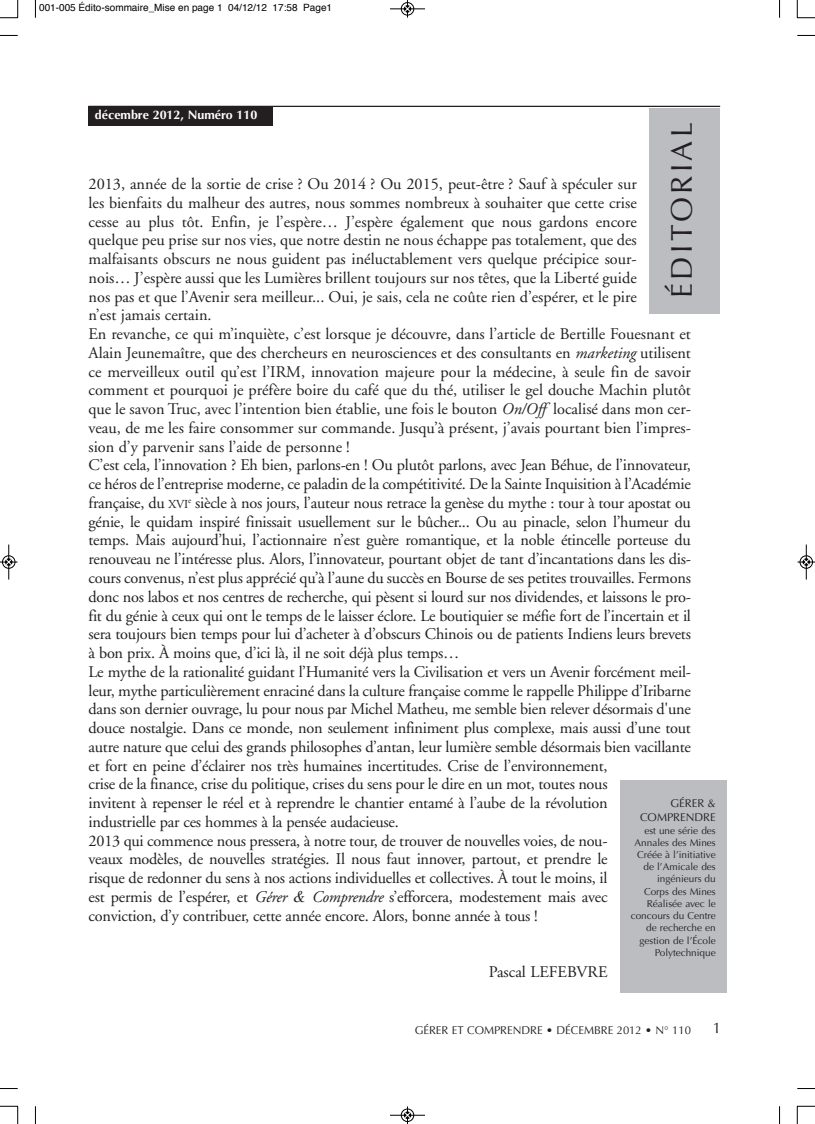
<style>
.page{position:relative;width:815px;height:1124px;background:#fff}
.page>*{position:absolute;margin:0;border:0;box-sizing:border-box;transform-origin:0 0}
.t1{font:30px "Optima";letter-spacing:.11em;color:#231f20}
.t2{font:16.25px/18.8px "Adobe Garamond";letter-spacing:-.015em;color:#231f20}
.t3{font:15px "Optima";color:#231f20}
.t4{font:700 12.5px "Optima";color:#fff}
.t5{font:11.25px/13.8px "Optima";color:#231f20;text-align:right}
.t6{font:10px/12.2px "Optima";color:#231f20;text-align:right}
.t7{font:10px "Helvetica";color:#000}
.s1{font-style:italic}
.s2{font-size:12.25px}
.s3{font-family:"Times";font-style:italic}
</style>
<div class="page">
<hr style="left:89px;top:106px;width:631px;height:1px;background:#231f20">
<div style="left:89px;top:106px;width:184px;height:19px;background:#231f20"></div>
<div style="left:649px;top:108px;width:71px;height:206px;background:#bcbdc0"></div>
<div style="left:620px;top:780px;width:106px;height:212px;background:#bcbdc0"></div>
<svg style="left:35px;top:0;width:1px;height:18px"></svg>
<svg style="left:0;top:35px;width:18px;height:1px"></svg>
<svg style="left:779px;top:0;width:1px;height:18px"></svg>
<svg style="left:797px;top:35px;width:18px;height:1px"></svg>
<svg style="left:35px;top:1106px;width:1px;height:17px"></svg>
<svg style="left:0;top:1088px;width:18px;height:1px"></svg>
<svg style="left:779px;top:1106px;width:1px;height:17px"></svg>
<svg style="left:797px;top:1088px;width:18px;height:1px"></svg>
<svg style="left:0;top:0;width:19px;height:19px"></svg>
<svg style="left:797px;top:0;width:18px;height:19px"></svg>
<svg style="left:0;top:1105px;width:19px;height:18px"></svg>
<svg style="left:797px;top:1105px;width:18px;height:18px"></svg>
<div style="left:401px;top:2px;width:13px;height:14px;border:1px solid #fff;border-radius:50%"></div>
<hr style="left:390px;top:9px;width:35px;height:1px;background:#000">
<div style="left:401px;top:2px;width:13px;height:13px;border:1px solid #000;border-radius:50%"></div>
<svg style="left:404px;top:0;width:7px;height:18px"></svg>
<hr style="left:390px;top:1114px;width:35px;height:1px;background:#000">
<div style="left:401px;top:1108px;width:13px;height:13px;border:1px solid #000;border-radius:50%"></div>
<svg style="left:404px;top:1106px;width:7px;height:17px"></svg>
<hr style="left:9px;top:544px;width:1px;height:35px;background:#000">
<div style="left:2px;top:555px;width:13px;height:13px;border:1px solid #000;border-radius:50%"></div>
<svg style="left:0;top:558px;width:18px;height:7px"></svg>
<hr style="left:806px;top:544px;width:1px;height:35px;background:#000">
<div style="left:800px;top:555px;width:13px;height:13px;border:1px solid #000;border-radius:50%"></div>
<svg style="left:798px;top:558px;width:17px;height:7px"></svg>
<p class="t7" style="left:39px;top:4px;width:294px">001-005 Édito-sommaire_Mise en page 1 04/12/12 17:58 Page1</p>
<p class="t4" style="left:95px;top:110px;width:164px">décembre 2012, Numéro 110</p>
<p class="t1" style="left:670px;top:298px;width:177px;rotate:-90deg">ÉDITORIAL</p>
<p class="t2" style="left:89px;top:176px;width:604px">2013, année de la sortie de crise ? Ou 2014 ? Ou 2015, peut-être ? Sauf à spéculer sur<br>les bienfaits du malheur des autres, nous sommes nombreux à souhaiter que cette crise<br>cesse au plus tôt. Enfin, je l’espère… J’espère également que nous gardons encore<br>quelque peu prise sur nos vies, que notre destin ne nous échappe pas totalement, que des malfaisants obscurs ne nous guident pas inéluctablement vers quelque précipice sour-<br>nois… J’espère aussi que les Lumières brillent toujours sur nos têtes, que la Liberté guide<br>nos pas et que l’Avenir sera meilleur... Oui, je sais, cela ne coûte rien d’espérer, et le pire<br>n’est jamais certain.<br>En revanche, ce qui m’inquiète, c’est lorsque je découvre, dans l’article de Bertille Fouesnant et Alain Jeunemaître, que des chercheurs en neurosciences et des consultants en <span class="s1">marketing</span> utilisent ce merveilleux outil qu’est l’IRM, innovation majeure pour la médecine, à seule fin de savoir comment et pourquoi je préfère boire du café que du thé, utiliser le gel douche Machin plutôt que le savon Truc, avec l’intention bien établie, une fois le bouton <span class="s1">On/Off</span> localisé dans mon cer&shy;veau, de me les faire consommer sur commande. Jusqu’à présent, j’avais pourtant bien l’impres&shy;sion d’y parvenir sans l’aide de personne !<br>C’est cela, l’innovation ? Eh bien, parlons-en ! Ou plutôt parlons, avec Jean Béhue, de l’innovateur, ce héros de l’entreprise moderne, ce paladin de la compétitivité. De la Sainte Inquisition à l’Académie française, du <span class="s2">XVI</span><sup>e</sup> siècle à nos jours, l’auteur nous retrace la genèse du mythe : tour à tour apostat ou génie, le quidam inspiré finissait usuellement sur le bûcher... Ou au pinacle, selon l’humeur du temps. Mais aujourd’hui, l’actionnaire n’est guère romantique, et la noble étincelle porteuse du renouveau ne l’intéresse plus. Alors, l’innovateur, pourtant objet de tant d’incantations dans les dis&shy;cours convenus, n’est plus apprécié qu’à l’aune du succès en Bourse de ses petites trouvailles. Fermons donc nos labos et nos centres de recherche, qui pèsent si lourd sur nos dividendes, et laissons le pro&shy;fit du génie à ceux qui ont le temps de le laisser éclore. Le boutiquier se méfie fort de l’incertain et il sera toujours bien temps pour lui d’acheter à d’obscurs Chinois ou de patients Indiens leurs brevets à bon prix. À moins que, d’ici là, il ne soit déjà plus temps…<br>Le mythe de la rationalité guidant l’Humanité vers la Civilisation et vers un Avenir forcément meil&shy;leur, mythe particulièrement enraciné dans la culture française comme le rappelle Philippe d’Iribarne dans son dernier ouvrage, lu pour nous par Michel Matheu, me semble bien relever désormais d'une douce nostalgie. Dans ce monde, non seulement infiniment plus complexe, mais aussi d’une tout autre nature que celui des grands philosophes d’antan, leur lumière semble désormais bien vacillante et fort en peine d’éclairer nos très humaines incertitudes. Crise de l’environnement,<br>crise de la finance, crise du politique, crises du sens pour le dire en un mot, toutes nous<br>invitent à repenser le réel et à reprendre le chantier entamé à l’aube de la révolution<br>industrielle par ces hommes à la pensée audacieuse.<br>2013 qui commence nous pressera, à notre tour, de trouver de nouvelles voies, de nou-<br>veaux modèles, de nouvelles stratégies. Il nous faut innover, partout, et prendre le<br>risque de redonner du sens à nos actions individuelles et collectives. À tout le moins, il<br>est permis de l’espérer, et <span class="s1">Gérer</span> <span class="s3">&amp;</span> <span class="s1">Comprendre</span> s’efforcera, modestement mais avec<br>conviction, d’y contribuer, cette année encore. Alors, bonne année à tous !</p>
<p class="t5" style="left:640px;top:797px;width:77px">GÉRER &amp;<br>COMPRENDRE</p>
<p class="t6" style="left:631px;top:824px;width:87px">est une série des<br>Annales des Mines<br>Créée à l’initiative de l’Amicale des ingénieurs du<br>Corps des Mines<br>Réalisée avec le concours du Centre de recherche en gestion de l’École<br>Polytechnique</p>
<p class="t2" style="left:489px;top:963px;width:120px">Pascal LEFEBVRE</p>
<p class="t5" style="left:415px;top:1024px;width:278px">GÉRER ET COMPRENDRE • DÉCEMBRE 2012 • N° 110</p>
<p class="t3" style="left:713px;top:1021px;width:10px">1</p>
</div>
